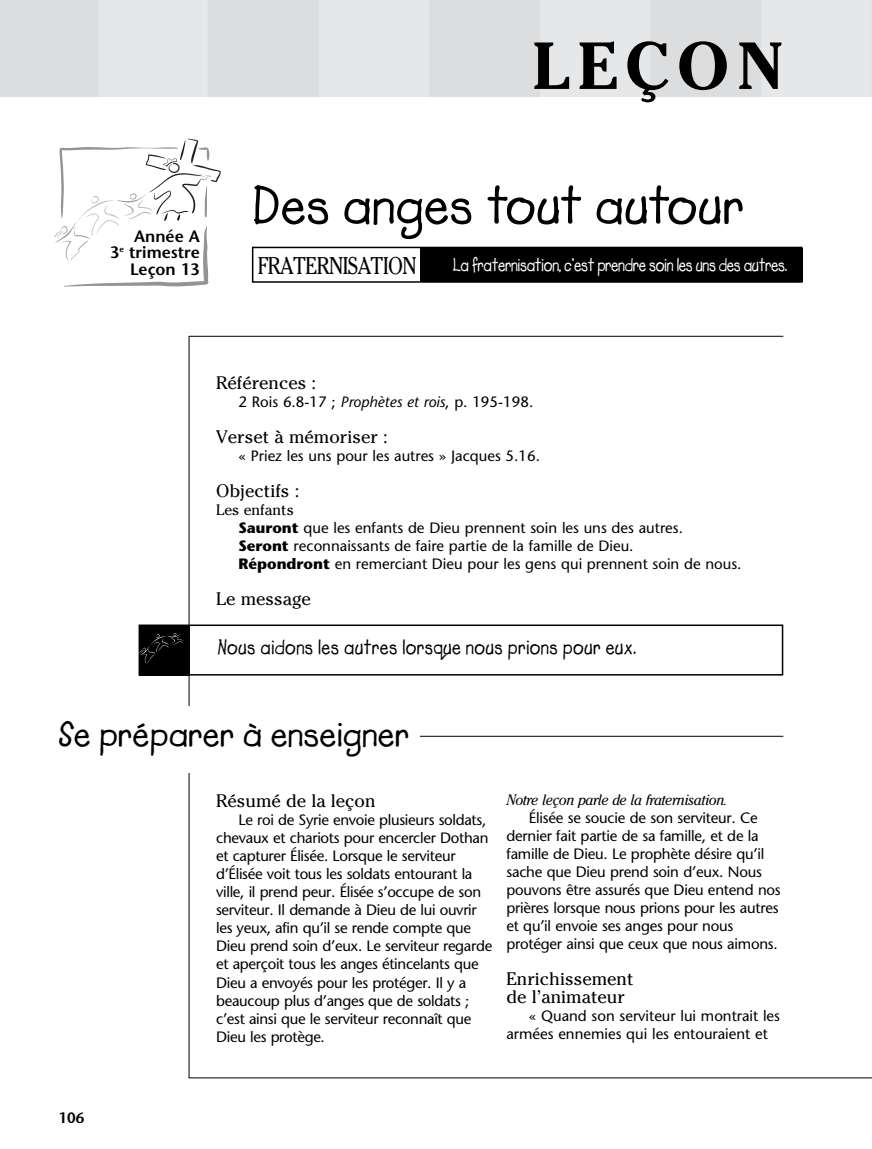
<style>
.page{position:relative;width:872px;height:1149px;background:#fff}
.page>*{position:absolute;margin:0;border:0;box-sizing:border-box;transform-origin:0 0}
.t1{font:700 66px "Cheltenham";letter-spacing:.125em;color:#000}
.t2{font:700 54px "Lemonade";color:#000}
.t3{font:700 36px "Lemonade";color:#000}
.t4{font:24px "Cheltenham";letter-spacing:-.025em;color:#000;scale:.84 1}
.t5{font:700 21px "Lemonade";letter-spacing:.015em;color:#000;scale:.9 1}
.t6{font:700 18.75px "Lemonade";letter-spacing:-.025em;color:#fff;scale:.84 1}
.t7{font:18px/18px "Cheltenham";color:#000}
.t8{font:600 16.5px/16.5px "Stone Sans";color:#000;text-align:right}
.t9{font:15px/18px "Stone Sans";letter-spacing:-.015em;color:#000}
.t10{font:italic 15px "Cheltenham";letter-spacing:-.025em;color:#000;scale:.94 1}
.t11{font:15px "Cheltenham";color:#000}
.t12{font:600 15px "Stone Sans";color:#000}
.s1{font-style:italic}
.s2{font-weight:700}
</style>
<div class="page">
<svg style="left:53px;top:139px;width:168px;height:148px"></svg>
<hr style="left:189px;top:336px;width:594px;height:1px;background:#000">
<hr style="left:189px;top:336px;width:1px;height:741px;background:#000">
<hr style="left:189px;top:1077px;width:683px;height:1px;background:#000">
<div style="left:58px;top:705px;width:725px;height:66px;background:#fff"></div>
<hr style="left:420px;top:735px;width:363px;height:1px;background:#000">
<div style="left:139px;top:624px;width:644px;height:51px;border:2px solid #000"></div>
<div style="left:139px;top:626px;width:51px;height:49px;background:#000"></div>
<svg style="left:139px;top:633px;width:44px;height:30px"></svg>
<div style="left:420px;top:248px;width:382px;height:33px;background:#000"></div>
<div style="left:252px;top:246px;width:550px;height:36px;border:2px solid #000"></div>
<p class="t8" style="left:110px;top:229px;width:91px">Année A<br>3<sup>e</sup> trimestre<br>Leçon 13</p>
<h1 class="t1" style="left:532px;top:42px;width:252px">LEÇON</h1>
<h2 class="t2" style="left:252px;top:173px;width:494px">Des anges tout autour</h2>
<h3 class="t4" style="left:258px;top:251px;width:190px">FRATERNISATION</h3>
<p class="t6" style="left:453px;top:253px;width:400px">La fraternisation, c’est prendre soin les uns des autres.</p>
<p class="t7" style="left:216px;top:373px;width:102px">Références :</p>
<p class="t9" style="left:238px;top:394px;width:296px">2 Rois 6.8-17 ; <span class="s1">Prophètes et rois</span>, p. 195-198.</p>
<p class="t7" style="left:216px;top:427px;width:173px">Verset à mémoriser :</p>
<p class="t9" style="left:238px;top:448px;width:303px">« Priez les uns pour les autres » Jacques 5.16.</p>
<p class="t7" style="left:216px;top:481px;width:85px">Objectifs :</p>
<p class="t11" style="left:216px;top:500px;width:79px">Les enfants</p>
<p class="t9" style="left:238px;top:520px;width:504px"><span class="s2">Sauront</span> que les enfants de Dieu prennent soin les uns des autres.<br><span class="s2">Seront</span> reconnaissants de faire partie de la famille de Dieu.<br><span class="s2">Répondront</span> en remerciant Dieu pour les gens qui prennent soin de nous.</p>
<p class="t7" style="left:216px;top:589px;width:96px">Le message</p>
<h3 class="t5" style="left:217px;top:634px;width:467px">Nous aidons les autres lorsque nous prions pour eux.</h3>
<h3 class="t3" style="left:58px;top:712px;width:352px">Se préparer à enseigner</h3>
<p class="t7" style="left:216px;top:791px;width:161px">Résumé de la leçon</p>
<p class="t9" style="left:216px;top:812px;width:278px;text-indent:22px">Le roi de Syrie envoie plusieurs soldats, chevaux et chariots pour encercler Dothan et capturer Élisée. Lorsque le serviteur d’Élisée voit tous les soldats entourant la ville, il prend peur. Élisée s’occupe de son serviteur. Il demande à Dieu de lui ouvrir les yeux, afin qu’il se rende compte que Dieu prend soin d’eux. Le serviteur regarde et aperçoit tous les anges étincelants que Dieu a envoyés pour les protéger. Il y a beaucoup plus d’anges que de soldats ; c’est ainsi que le serviteur reconnaît que Dieu les protège.</p>
<p class="t10" style="left:506px;top:794px;width:237px">Notre leçon parle de la fraternisation.</p>
<p class="t9" style="left:506px;top:810px;width:276px;text-indent:23px">Élisée se soucie de son serviteur. Ce dernier fait partie de sa famille, et de la famille de Dieu. Le prophète désire qu’il sache que Dieu prend soin d’eux. Nous pouvons être assurés que Dieu entend nos prières lorsque nous prions pour les autres et qu’il envoie ses anges pour nous protéger ainsi que ceux que nous aimons.</p>
<p class="t7" style="left:506px;top:969px;width:129px">Enrichissement de l’animateur</p>
<p class="t9" style="left:506px;top:1008px;width:275px;text-indent:23px">« Quand son serviteur lui montrait les armées ennemies qui les entouraient et</p>
<p class="t12" style="left:58px;top:1111px;width:27px">106</p>
</div>
